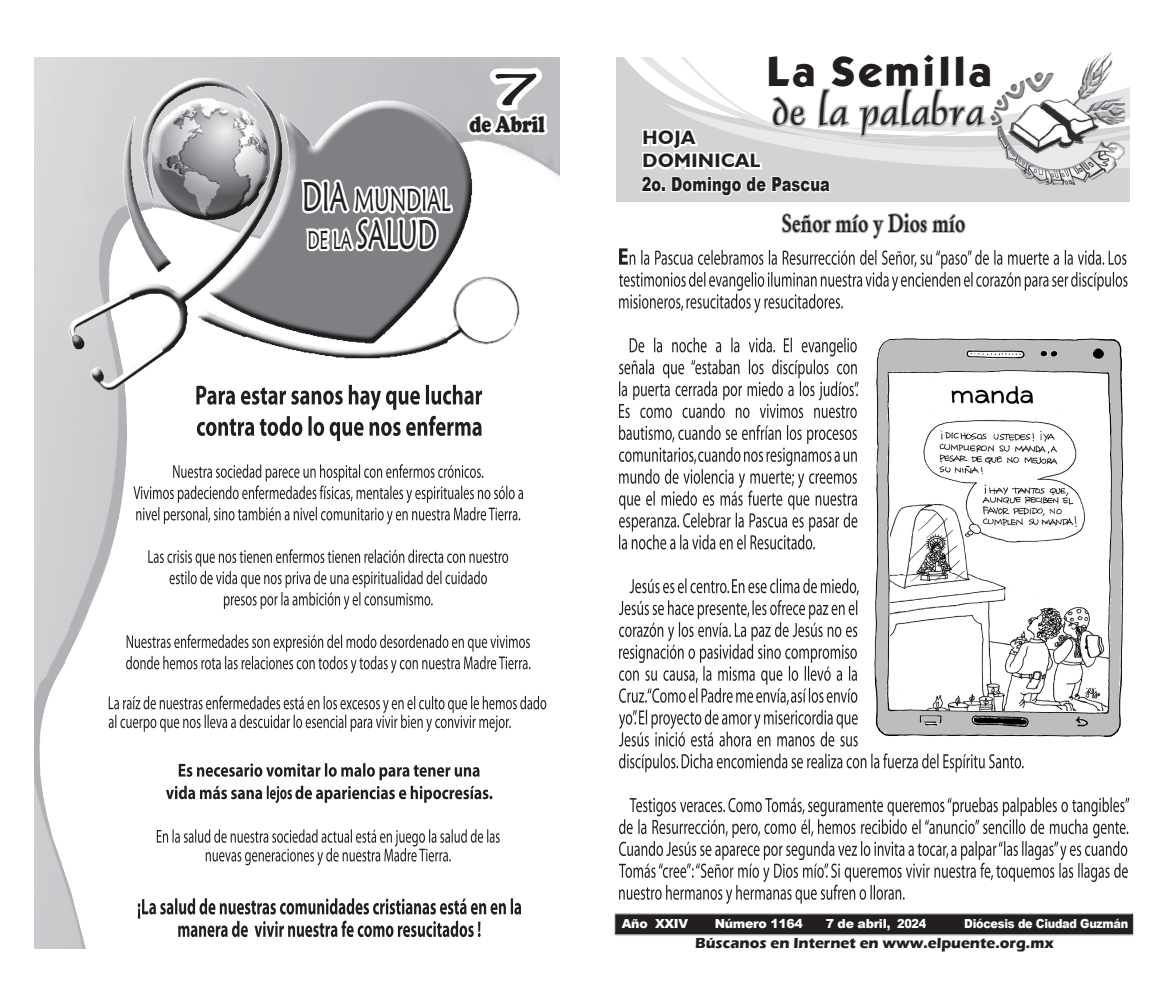
<style>
.page{position:relative;width:1170px;height:993px;background:#fff}
.page>*{position:absolute;margin:0;border:0;box-sizing:border-box;transform-origin:0 0}
._1_TEXTO_PUENTE{font:44.5px "Maiandra GD";color:#231f20;scale:2.01 1}
._1_TEXTO_PUENTE-2{font:41.38px "Maiandra GD";letter-spacing:-.02em;color:#231f20;scale:.66 1}
._1_TEXTO_PUENTE-3{font:37.75px "Dauphin Plain";letter-spacing:.025em;color:#231f20;scale:1.12 1}
._1_TEXTO_PUENTE-4{font:36.38px "Kabana Bold Plain";letter-spacing:.025em;color:#231f20;scale:1.04 1}
._1_TEXTO_PUENTE-5{font:31.75px "Maiandra GD";letter-spacing:-.01em;color:#231f20;scale:.66 1}
._1_TEXTO_PUENTE-6{font:700 24.75px "Original Garamond BT";letter-spacing:.01em;color:#231f20;scale:.76 1}
._1_TEXTO_PUENTE-7{font:900 23.5px "Cooper";letter-spacing:-.01em;color:#231f20;scale:.79 1}
.t1{font:900 19.38px "Arial";letter-spacing:.01em;color:#231f20;scale:.75 1}
._1_TEXTO_PUENTE-8{font:700 19.38px "Humanist 521 BT";letter-spacing:.025em;color:#231f20}
._1_TEXTO_PUENTE-9{font:700 15px "Eras ITC";color:#231f20}
.t2{font:900 12.5px "Arial";letter-spacing:-.025em;color:#fff}
.t3{font:900 12.5px "Arial";letter-spacing:-.025em;color:#fff;scale:.9 1}
.s1{font-size:41.38px}
.s2{font-size:25.5px}
</style>
<div class="page">
<img style="left:35px;top:58px;width:524px;height:890px">
<svg style="left:619px;top:337px;width:239px;height:81px"></svg>
<svg style="left:619px;top:425px;width:238px;height:124px"></svg>
<svg style="left:619px;top:578px;width:239px;height:168px"></svg>
<svg style="left:619px;top:753px;width:404px;height:19px"></svg>
<svg style="left:619px;top:797px;width:510px;height:106px"></svg>
<img style="left:874px;top:338px;width:250px;height:399px">
<img style="left:614px;top:913px;width:520px;height:22px">
<svg style="left:639px;top:57px;width:349px;height:141px"></svg>
<img style="left:985px;top:52px;width:139px;height:133px">
<svg style="left:619px;top:212px;width:508px;height:101px"></svg>
<div style="left:44px;top:59px;width:82px;height:342px;background:#d7d8d9"></div>
<div style="left:66px;top:82px;width:462px;height:317px;background:#646464;opacity:.09"></div>
<svg style="left:126px;top:57px;width:430px;height:616px"></svg>
<svg style="left:109px;top:695px;width:437px;height:36px"></svg>
<svg style="left:166px;top:763px;width:326px;height:39px"></svg>
<svg style="left:157px;top:829px;width:342px;height:36px"></svg>
<svg style="left:138px;top:898px;width:383px;height:38px"></svg>
<p class="_1_TEXTO_PUENTE" style="left:489px;top:62px;width:27px">7</p>
<p class="_1_TEXTO_PUENTE-7" style="left:469px;top:110px;width:97px">de Abril</p>
<p class="_1_TEXTO_PUENTE-5" style="left:302px;top:180px;width:227px"><span class="s1">DIA</span> MUNDIAL</p>
<p class="_1_TEXTO_PUENTE-2" style="left:307px;top:209px;width:198px"><span class="s2">DE LA</span> SALUD</p>
<p class="_1_TEXTO_PUENTE-4" style="left:766px;top:45px;width:218px">La Semilla</p>
<p class="_1_TEXTO_PUENTE-3" style="left:772px;top:89px;width:190px">de la palabra</p>
<p class="_1_TEXTO_PUENTE-8" style="left:642px;top:125px;width:54px">HOJA</p>
<p class="_1_TEXTO_PUENTE-8" style="left:642px;top:149px;width:119px">DOMINICAL</p>
<p class="t1" style="left:641px;top:170px;width:252px">2o. Domingo de Pascua</p>
<p class="_1_TEXTO_PUENTE-6" style="left:781px;top:208px;width:243px">Señor mío y Dios mío</p>
<p class="t2" style="left:622px;top:914px;width:68px">Año XXIV</p>
<p class="t2" style="left:714px;top:914px;width:90px">Número 1164</p>
<p class="t2" style="left:825px;top:914px;width:102px">7 de abril, 2024</p>
<p class="t3" style="left:964px;top:914px;width:184px">Diócesis de Ciudad Guzmán</p>
<p class="_1_TEXTO_PUENTE-9" style="left:695px;top:934px;width:360px">Búscanos en Internet en www.elpuente.org.mx</p>
</div>
